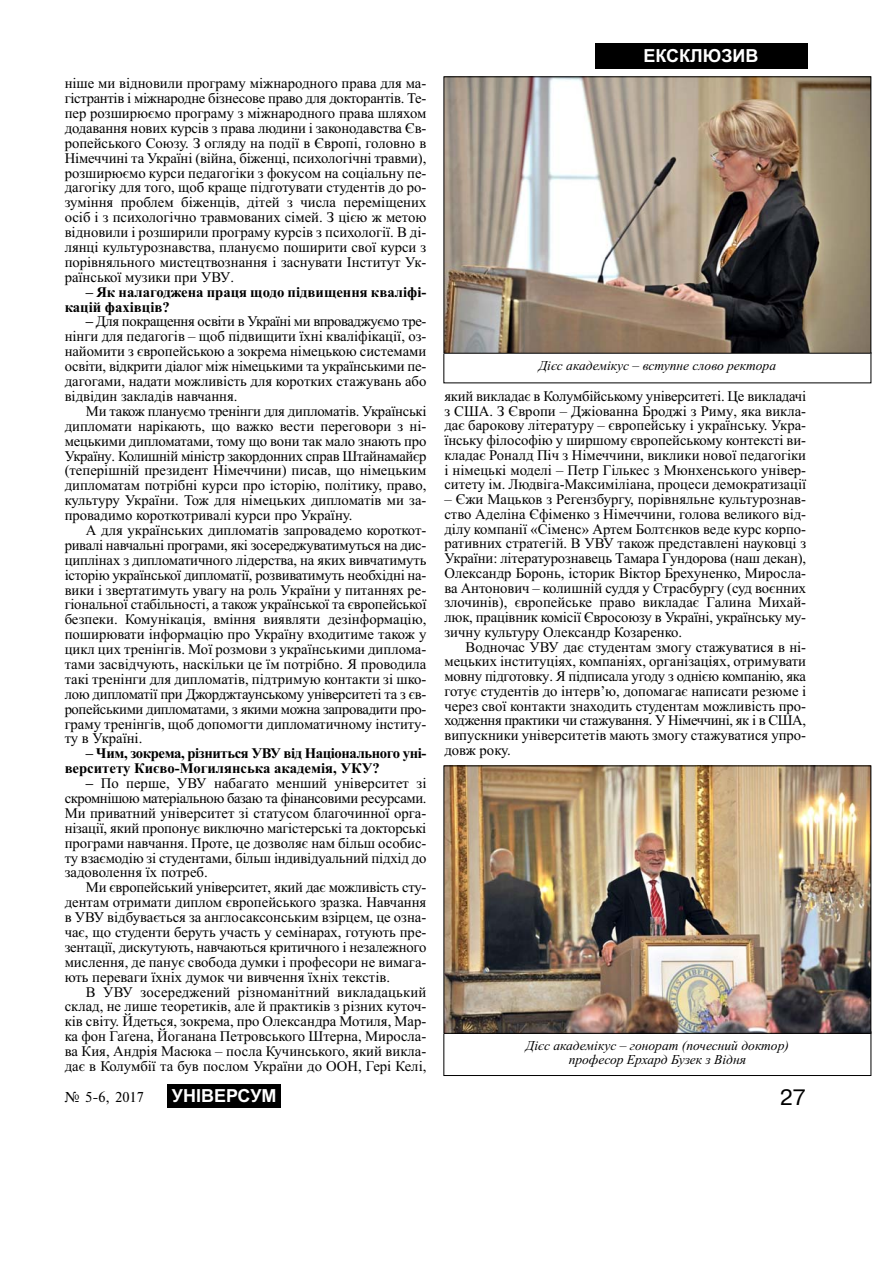
<style>
.page{position:relative;width:893px;height:1263px;background:#fff}
.page>*{position:absolute;margin:0;border:0;box-sizing:border-box;transform-origin:0 0}
.t1{font:21px "Ukr";color:#000}
.t2{font:700 18px "Arial";color:#fff}
.t3{font:15px "Times";color:#000}
.t4{font:14.7px/14.9px "Times New Roman";color:#000;text-align:justify}
.t5{font:700 14.7px/14.9px "Times New Roman";letter-spacing:-.03em;color:#000}
.t6{font:700 14.7px/14.9px "Times New Roman";color:#000}
.t7{font:italic 13.5px/13.5px "Times New Roman";color:#000;text-align:center}
.s1{font-weight:700}
</style>
<div class="page">
<div style="left:167px;top:1084px;width:114px;height:24px;background:#000"></div>
<div style="left:594px;top:43px;width:213px;height:26px;background:#000"></div>
<div style="left:443px;top:1032px;width:428px;height:44px;border:1px solid #000"></div>
<img style="left:445px;top:79px;width:424px;height:273px">
<img style="left:445px;top:768px;width:424px;height:264px">
<div style="left:443px;top:766px;width:428px;height:268px;border:1px solid #000"></div>
<p class="t4" style="left:65px;top:77px;width:363px">ніше ми відновили програму міжнародного права для ма&shy;гістрантів і міжнародне бізнесове право для докторантів. Те&shy;пер розширюємо програму з міжнародного права шляхом додавання нових курсів з права людини і законодавства Єв&shy;ропейського Союзу. З огляду на події в Європі, головно в Німеччині та Україні (війна, біженці, психологічні травми), розширюємо курси педагогіки з фокусом на соціальну пе&shy;дагогіку для того, щоб краще підготувати студентів до ро&shy;зуміння проблем біженців, дітей з числа переміщених осіб і з психологічно травмованих сімей. З цією ж метою відновили і розширили програму курсів з психології. В ді&shy;лянці культурознавства, плануємо поширити свої курси з порівняльного мистецтвознання і заснувати Інститут Ук&shy;раїнської музики при УВУ.</p>
<p class="t6" style="left:65px;top:284px;width:363px;text-indent:21px">– Як налагоджена праця щодо підвищення кваліфі&shy;кацій фахівців?</p>
<p class="t4" style="left:65px;top:316px;width:363px;text-indent:21px"><span class="s1">–</span> Для покращення освіти в Україні ми впроваджуємо тре&shy;нінги для педагогів – щоб підвищити їхні кваліфікації, оз&shy;найомити з європейською а зокрема німецькою системами освіти, відкрити діалог між німецькими та українськими пе&shy;дагогами, надати можливість для коротких стажувань або відвідин закладів навчання.</p>
<p class="t4" style="left:65px;top:405px;width:363px;text-indent:21px">Ми також плануємо тренінги для дипломатів. Українські дипломати нарікають, що важко вести переговори з ні&shy;мецькими дипломатами, тому що вони так мало знають про Україну. Колишній міністр закордонних справ Штайнамайєр (теперішній президент Німеччини) писав, що німецьким дипломатам потрібні курси про історію, політику, право, культуру України. Тож для німецьких дипломатів ми за&shy;провадимо короткотривалі курси про Україну.</p>
<p class="t4" style="left:65px;top:524px;width:363px;text-indent:21px">А для українських дипломатів запровадемо короткот&shy;ривалі навчальні програми, які зосереджуватимуться на дис&shy;циплінах з дипломатичного лідерства, на яких вивчатимуть історію української дипломатії, розвиватимуть необхідні на&shy;вики і звертатимуть увагу на роль України у питаннях ре&shy;гіональної стабільності, а також української та європейської безпеки. Комунікація, вміння виявляти дезінформацію, поширювати інформацію про Україну входитиме також у цикл цих тренінгів. Мої розмови з українськими диплома&shy;тами засвідчують, наскільки це їм потрібно. Я проводила такі тренінги для дипломатів, підтримую контакти зі шко&shy;лою дипломатії при Джорджтаунському університеті та з єв&shy;ропейськими дипломатами, з якими можна запровадити про&shy;граму тренінгів, щоб допомогти дипломатичному інститу&shy;ту в Україні.</p>
<p class="t5" style="left:65px;top:746px;width:363px;text-indent:21px">– Чим, зокрема, різниться УВУ від Національного уні&shy;верситету Києво-Могилянська академія, УКУ?</p>
<p class="t4" style="left:65px;top:777px;width:363px;text-indent:21px"><span class="s1">–</span> По перше, УВУ набагато менший університет зі скромнішою матеріальною базаю та фінансовими ресурсами.<br>Ми приватний університет зі статусом благочинної орга&shy;нізації, який пропонує виключно магістерські та докторські програми навчання. Проте, це дозволяє нам більш особис&shy;ту взаємодію зі студентами, більш індивідуальний підхід до задоволення їх потреб.</p>
<p class="t4" style="left:65px;top:881px;width:363px;text-indent:21px">Ми європейський університет, який дає можливість сту&shy;дентам отримати диплом європейського зразка. Навчання в УВУ відбувається за англосаксонським взірцем, це озна&shy;чає, що студенти беруть участь у семінарах, готують пре&shy;зентації, дискутують, навчаються критичного і незалежного мислення, де панує свобода думки і професори не вимага&shy;ють переваги їхніх думок чи вивчення їхніх текстів.</p>
<p class="t4" style="left:65px;top:986px;width:363px;text-indent:21px">В УВУ зосереджений різноманітний викладацький склад, не лише теоретиків, але й практиків з різних куточ&shy;ків світу. Йдеться, зокрема, про Олександра Мотиля, Мар&shy;ка фон Гаґена, Йоганана Петровського Штерна, Миросла&shy;ва Кия, Андрія Масюка – посла Кучинського, який викла&shy;дає в Колумбії та був послом України до ООН, Гері Келі,</p>
<p class="t2" style="left:643px;top:46px;width:117px">ЕКСКЛЮЗИВ</p>
<p class="t7" style="left:538px;top:359px;width:239px">Дієс академікус – вступне слово ректора</p>
<p class="t4" style="left:444px;top:390px;width:363px">який викладає в Колумбійському університеті. Це викладачі з США. З Європи – Джіованна Броджі з Риму, яка викла&shy;дає барокову літературу – європейську і українську. Укра&shy;їнську філософію у ширшому європейському контексті ви&shy;кладає Роналд Піч з Німеччини, виклики нової педагогіки і німецькі моделі – Петр Гількес з Мюнхенського універ&shy;ситету ім. Людвіга-Максиміліана, процеси демократизації</p>
<p class="t4" style="left:444px;top:493px;width:363px">– Єжи Мацьков з Регензбургу, порівняльне культурознав&shy;ство Аделіна Єфіменко з Німеччини, голова великого від&shy;ділу компанії «Сіменс» Артем Болтєнков веде курс корпо&shy;ративних стратегій. В УВУ також представлені науковці з України: літературознавець Тамара Гундорова (наш декан), Олександр Боронь, історик Віктор Брехуненко, Миросла&shy;ва Антонович – колишній суддя у Страсбургу (суд воєнних злочинів), європейське право викладає Галина Михай&shy;люк, працівник комісії Євросоюзу в Україні, українську му&shy;зичну культуру Олександр Козаренко.</p>
<p class="t4" style="left:444px;top:641px;width:363px;text-indent:21px">Водночас УВУ дає студентам змогу стажуватися в ні&shy;мецьких інституціях, компаніях, організаціях, отримувати мовну підготовку. Я підписала угоду з однією компанію, яка готує студентів до інтерв’ю, допомагає написати резюме і через свої контакти знаходить студентам можливість про&shy;ходження практики чи стажування. У Німеччині, як і в США, випускники університетів мають змогу стажуватися упро&shy;довж року.</p>
<p class="t7" style="left:526px;top:1039px;width:264px">Дієс академікус – гонорат (почесний доктор) професор Ерхард Бузек з Відня</p>
<p class="t3" style="left:64px;top:1088px;width:81px">‹ 5-6, 2017</p>
<p class="t2" style="left:172px;top:1086px;width:106px">УНІВЕРСУМ</p>
<h1 class="t1" style="left:780px;top:1086px;width:27px">27</h1>
</div>
